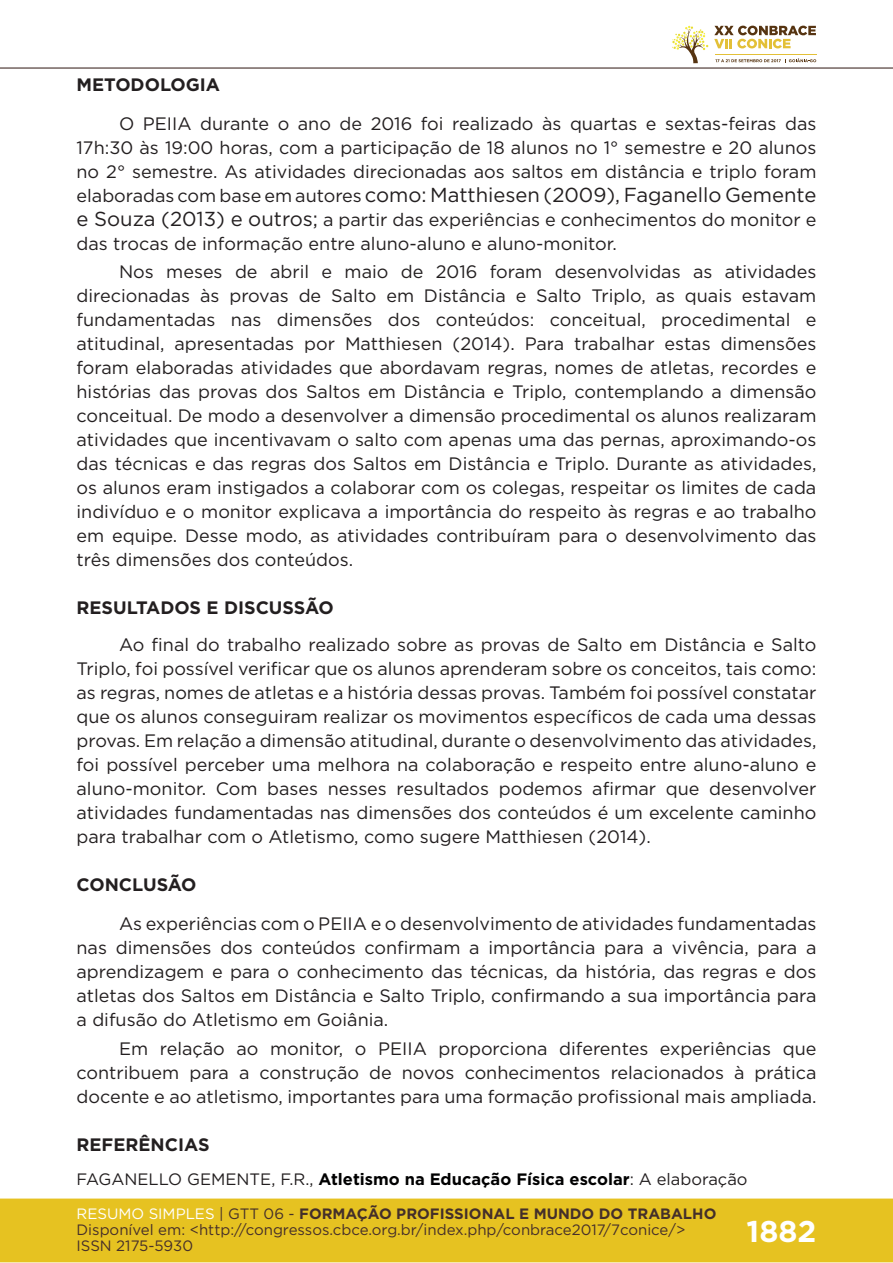
<style>
.page{position:relative;width:893px;height:1263px;background:#fff}
.page>*{position:absolute;margin:0;border:0;box-sizing:border-box;transform-origin:0 0}
.t1{font:700 30px "Gotham";color:#fff}
.t2{font:20.25px "Gotham";color:#231f20}
.t3{font:18px/24px "Gotham";color:#231f20;text-align:justify}
.t4{font:700 18px "Gotham";color:#231f20}
.t5{font:16.5px "Gotham";color:#231f20}
.t6{font:15px/16px "Gotham";color:#462f2a}
.s1{font-size:18px}
.s2{font-size:20.25px}
.s3{font-weight:700;color:#000001}
.s4{color:#fff}
.s5{color:#442f2a}
.s6{font-weight:700;color:#442f2a}
</style>
<div class="page">
<div style="left:0;top:1198px;width:893px;height:64px;background:#e6c221;border:2px solid #e6c221"></div>
<hr style="left:0;top:67px;width:893px;height:2px;background:#442f2a">
<svg style="left:672px;top:26px;width:144px;height:37px"></svg>
<p class="t4" style="left:77px;top:73px;width:145px">METODOLOGIA</p>
<p class="t3" style="left:77px;top:111px;width:741px;text-indent:43px">O PEIIA durante o ano de 2016 foi realizado às quartas e sextas-feiras das 17h:30 às 19:00 horas, com a participação de 18 alunos no 1° semestre e 20 alunos no 2° semestre. As atividades direcionadas aos saltos em distância e triplo foram</p>
<p class="t2" style="left:77px;top:182px;width:741px"><span class="s1">elaboradas com base em autores</span> como: Matthiesen (2009), Faganello Gemente</p>
<p class="t3" style="left:77px;top:207px;width:741px"><span class="s2">e Souza (2013) e outros;</span> a partir das experiências e conhecimentos do monitor e das trocas de informação entre aluno-aluno e aluno-monitor.</p>
<p class="t3" style="left:77px;top:259px;width:741px;text-indent:43px">Nos meses de abril e maio de 2016 foram desenvolvidas as atividades direcionadas às provas de Salto em Distância e Salto Triplo, as quais estavam fundamentadas nas dimensões dos conteúdos: conceitual, procedimental e atitudinal, apresentadas por Matthiesen (2014). Para trabalhar estas dimensões foram elaboradas atividades que abordavam regras, nomes de atletas, recordes e histórias das provas dos Saltos em Distância e Triplo, contemplando a dimensão conceitual. De modo a desenvolver a dimensão procedimental os alunos realizaram atividades que incentivavam o salto com apenas uma das pernas, aproximando-os das técnicas e das regras dos Saltos em Distância e Triplo. Durante as atividades, os alunos eram instigados a colaborar com os colegas, respeitar os limites de cada indivíduo e o monitor explicava a importância do respeito às regras e ao trabalho em equipe. Desse modo, as atividades contribuíram para o desenvolvimento das três dimensões dos conteúdos.</p>
<p class="t4" style="left:77px;top:596px;width:259px">RESULTADOS E DISCUSSÃO</p>
<p class="t3" style="left:77px;top:632px;width:741px;text-indent:43px">Ao final do trabalho realizado sobre as provas de Salto em Distância e Salto Triplo, foi possível verificar que os alunos aprenderam sobre os conceitos, tais como: as regras, nomes de atletas e a história dessas provas. Também foi possível constatar que os alunos conseguiram realizar os movimentos específicos de cada uma dessas provas. Em relação a dimensão atitudinal, durante o desenvolvimento das atividades, foi possível perceber uma melhora na colaboração e respeito entre aluno-aluno e aluno-monitor. Com bases nesses resultados podemos afirmar que desenvolver atividades fundamentadas nas dimensões dos conteúdos é um excelente caminho para trabalhar com o Atletismo, como sugere Matthiesen (2014).</p>
<p class="t4" style="left:77px;top:873px;width:122px">CONCLUSÃO</p>
<p class="t3" style="left:77px;top:912px;width:741px;text-indent:43px">As experiências com o PEIIA e o desenvolvimento de atividades fundamentadas nas dimensões dos conteúdos confirmam a importância para a vivência, para a aprendizagem e para o conhecimento das técnicas, da história, das regras e dos atletas dos Saltos em Distância e Salto Triplo, confirmando a sua importância para a difusão do Atletismo em Goiânia.</p>
<p class="t3" style="left:77px;top:1036px;width:741px;text-indent:43px">Em relação ao monitor, o PEIIA proporciona diferentes experiências que contribuem para a construção de novos conhecimentos relacionados à prática docente e ao atletismo, importantes para uma formação profissional mais ampliada.</p>
<p class="t4" style="left:77px;top:1133px;width:135px">REFERÊNCIAS</p>
<p class="t5" style="left:77px;top:1169px;width:673px">FAGANELLO GEMENTE, F.R., <span class="s3">Atletismo na Educação Física escolar</span>: A elaboração</p>
<p class="t6" style="left:77px;top:1205px;width:641px"><span class="s4">RESUMO SIMPLES</span> <span class="s5">| GTT 06 -</span> <span class="s6">FORMAÇÃO PROFISSIONAL E MUNDO DO TRABALHO<br></span>Disponível em: &lt;http://congressos.cbce.org.br/index.php/conbrace2017/7conice/&gt;<br>ISSN 2175-5930</p>
<h1 class="t1" style="left:747px;top:1212px;width:71px">1882</h1>
</div>
